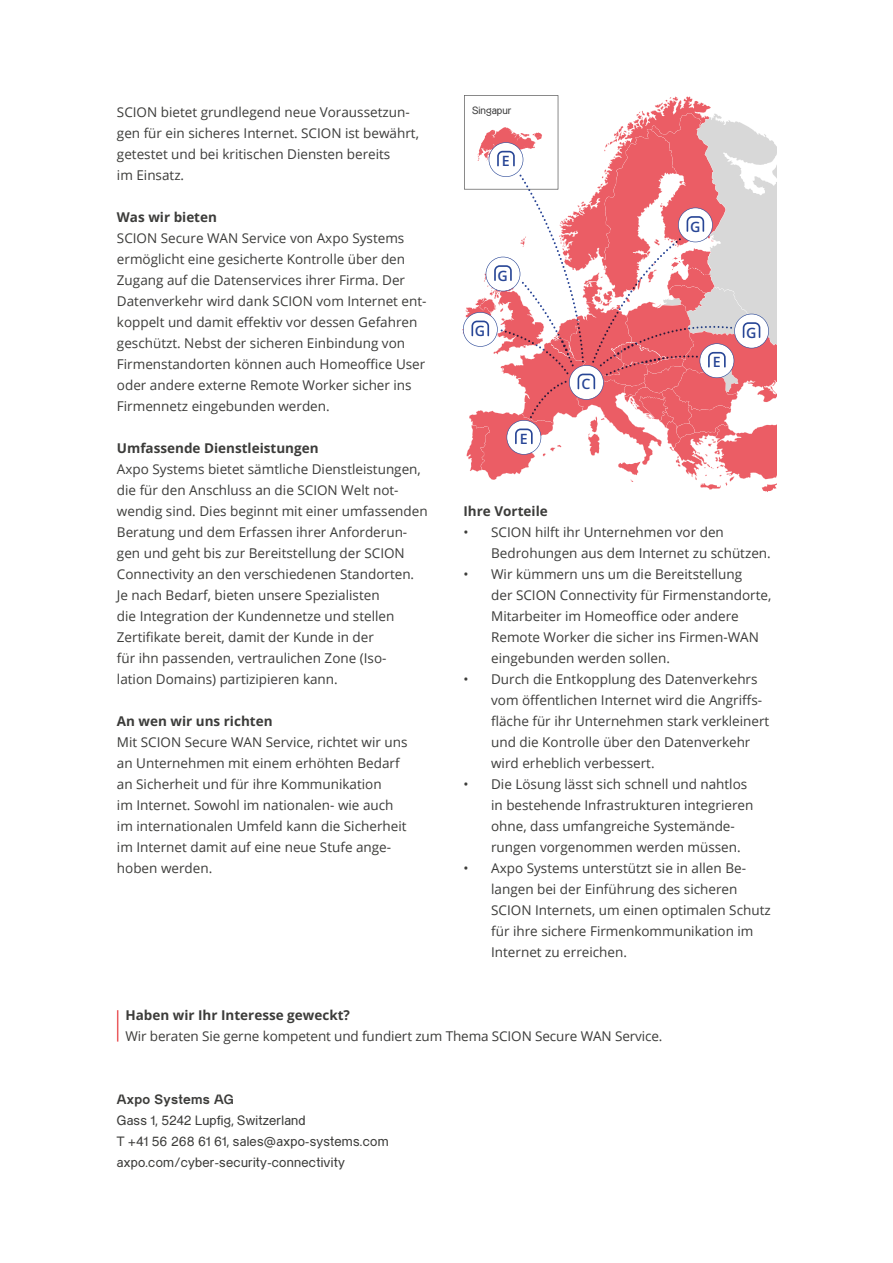
<style>
.page{position:relative;width:893px;height:1263px;background:#fff}
.page>*{position:absolute;margin:0;border:0;box-sizing:border-box;transform-origin:0 0}
.t1{font:600 14.25px "Open Sans";color:#284696}
.Copy_9_pt_Roman{font:13.5px/21px "Open Sans";color:#3c3c3a}
.Copy_9_pt_Roman-2{font:13.5px "Almarena";letter-spacing:.02em;color:#3c3c3a}
.Copy_9_pt_Roman-3{font:700 13.5px "Open Sans";color:#3c3c3a}
.Copy_9_pt_Roman-4{font:700 13.5px "Almarena";letter-spacing:.02em;color:#3c3c3a}
.t2{font:10.5px "Almarena";color:#3d3d3d}
.s1{font-weight:700}
</style>
<div class="page">
<hr style="left:117px;top:1010px;width:1px;height:31px;background:#ea5b5e">
<svg style="left:462px;top:95px;width:314px;height:397px"></svg>
<img style="left:671px;top:248px;width:40px;height:27px">
<img style="left:569px;top:343px;width:52px;height:18px">
<img style="left:550px;top:338px;width:19px;height:19px">
<img style="left:621px;top:342px;width:45px;height:24px">
<p class="Copy_9_pt_Roman" style="left:117px;top:101px;width:304px">SCION bietet grundlegend neue Voraussetzun&shy;gen für ein sicheres Internet. SCION ist bewährt, getestet und bei kritischen Diensten bereits<br>im Einsatz.</p>
<p class="Copy_9_pt_Roman-3" style="left:117px;top:208px;width:102px">Was wir bieten</p>
<p class="Copy_9_pt_Roman" style="left:117px;top:227px;width:311px">SCION Secure WAN Service von Axpo Systems ermöglicht eine gesicherte Kontrolle über den Zugang auf die Datenservices ihrer Firma. Der Datenverkehr wird dank SCION vom Internet ent&shy;koppelt und damit effektiv vor dessen Gefahren geschützt. Nebst der sicheren Einbindung von Firmenstandorten können auch Homeoffice User oder andere externe Remote Worker sicher ins Firmennetz eingebunden werden.</p>
<p class="Copy_9_pt_Roman-3" style="left:117px;top:439px;width:203px">Umfassende Dienstleistungen</p>
<p class="Copy_9_pt_Roman" style="left:117px;top:458px;width:312px">Axpo Systems bietet sämtliche Dienstleistungen, die für den Anschluss an die SCION Welt not&shy;wendig sind. Dies beginnt mit einer umfassenden Beratung und dem Erfassen ihrer Anforderun&shy;gen und geht bis zur Bereitstellung der SCION Connectivity an den verschiedenen Standorten.<br>Je nach Bedarf, bieten unsere Spezialisten<br>die Integration der Kundennetze und stellen Zertifikate bereit, damit der Kunde in der<br>für ihn passenden, vertraulichen Zone (Iso-<br>lation Domains) partizipieren kann.</p>
<p class="Copy_9_pt_Roman-3" style="left:117px;top:712px;width:157px">An wen wir uns richten</p>
<p class="Copy_9_pt_Roman" style="left:117px;top:731px;width:292px">Mit SCION Secure WAN Service, richtet wir uns an Unternehmen mit einem erhöhten Bedarf an Sicherheit und für ihre Kommunikation<br>im Internet. Sowohl im nationalen- wie auch im internationalen Umfeld kann die Sicherheit im Internet damit auf eine neue Stufe ange&shy;hoben werden.</p>
<p class="t2" style="left:472px;top:104px;width:41px">Singapur</p>
<p class="t1" style="left:502px;top:151px;width:9px">E</p>
<p class="t1" style="left:498px;top:266px;width:12px">G</p>
<p class="t1" style="left:475px;top:321px;width:12px">G</p>
<p class="t1" style="left:520px;top:429px;width:9px">E</p>
<p class="t1" style="left:581px;top:374px;width:11px">C</p>
<p class="t1" style="left:690px;top:217px;width:12px">G</p>
<p class="t1" style="left:713px;top:352px;width:9px">E</p>
<p class="t1" style="left:746px;top:323px;width:12px">G</p>
<p class="Copy_9_pt_Roman-3" style="left:463px;top:502px;width:86px">Ihre Vorteile</p>
<p class="Copy_9_pt_Roman" style="left:491px;top:521px;width:281px;text-indent:-28px">• SCION hilft ihr Unternehmen vor den<br>Bedrohungen aus dem Internet zu schützen.</p>
<p class="Copy_9_pt_Roman" style="left:491px;top:563px;width:282px;text-indent:-28px">• Wir kümmern uns um die Bereitstellung<br>der SCION Connectivity für Firmenstandorte, Mitarbeiter im Homeoffice oder andere Remote Worker die sicher ins Firmen-WAN eingebunden werden sollen.</p>
<p class="Copy_9_pt_Roman" style="left:491px;top:668px;width:280px;text-indent:-28px">• Durch die Entkopplung des Datenverkehrs vom öffentlichen Internet wird die Angriffs&shy;fläche für ihr Unternehmen stark verkleinert und die Kontrolle über den Datenverkehr wird erheblich verbessert.</p>
<p class="Copy_9_pt_Roman" style="left:491px;top:773px;width:264px;text-indent:-28px">• Die Lösung lässt sich schnell und nahtlos in bestehende Infrastrukturen integrieren ohne, dass umfangreiche Systemände&shy;rungen vorgenommen werden müssen.</p>
<p class="Copy_9_pt_Roman" style="left:491px;top:857px;width:281px;text-indent:-28px">• Axpo Systems unterstützt sie in allen Be&shy;langen bei der Einführung des sicheren SCION Internets, um einen optimalen Schutz für ihre sichere Firmenkommunikation im Internet zu erreichen.</p>
<p class="Copy_9_pt_Roman" style="left:125px;top:1004px;width:539px"><span class="s1">Haben wir Ihr Interesse geweckt?<br></span>Wir beraten Sie gerne kompetent und fundiert zum Thema SCION Secure WAN Service.</p>
<p class="Copy_9_pt_Roman-4" style="left:117px;top:1091px;width:118px">Axpo Systems AG</p>
<p class="Copy_9_pt_Roman-2" style="left:117px;top:1112px;width:190px">Gass 1, 5242 Lupfig, Switzerland</p>
<p class="Copy_9_pt_Roman-2" style="left:117px;top:1133px;width:273px">T +41 56 268 61 61, sales@axpo-systems.com</p>
<p class="Copy_9_pt_Roman-2" style="left:117px;top:1154px;width:229px">axpo.com/cyber-security-connectivity</p>
</div>
